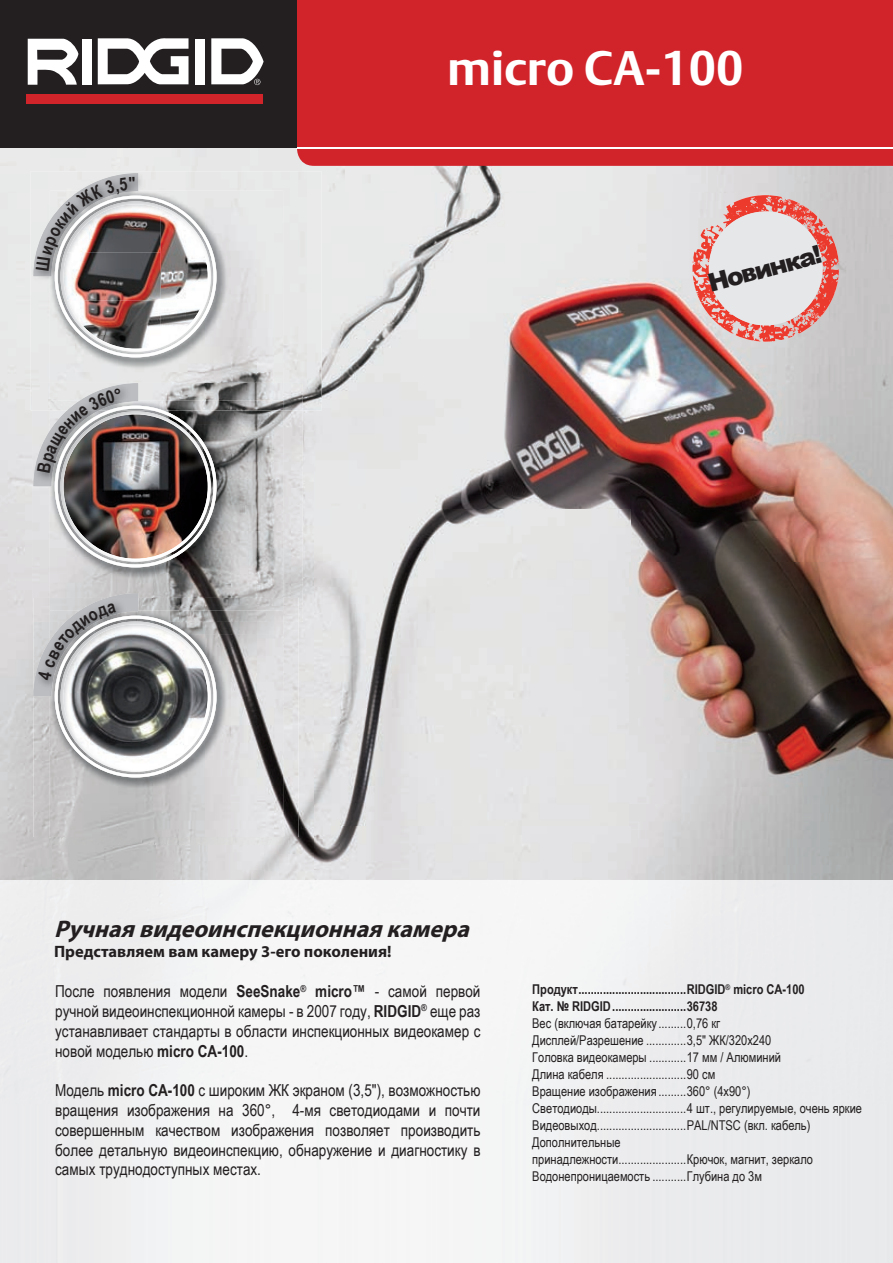
<style>
.page{position:relative;width:893px;height:1263px;background:#fff}
.page>*{position:absolute;margin:0;border:0;box-sizing:border-box;transform-origin:0 0}
.t1{font:700 48px "DTL Argo T";color:#fff}
.t2{font:900 25.2px "Arial";color:#231f20}
.t3{font:italic 700 24px "Myriad Pro";color:#231f20}
.t4{font:16.5px/19.8px "Arial Narrow";color:#231f20;text-align:justify}
.t5{font:700 16.5px "Myriad Pro";color:#231f20}
.t6{font:13.5px/17px "Arial Narrow";color:#231f20}
.t7{font:700 13.5px/17px "Arial Narrow";color:#231f20}
.s1{font-weight:700}
</style>
<div class="page">
<img style="left:0;top:147px;width:893px;height:46px">
<img style="left:315px;top:193px;width:315px;height:687px">
<img style="left:630px;top:193px;width:263px;height:1070px">
<img style="left:263px;top:410px;width:52px;height:470px">
<img style="left:52px;top:844px;width:211px;height:36px">
<div style="left:297px;top:0;width:596px;height:166px;background:#d1232a"></div>
<hr style="left:296px;top:147px;width:597px;height:2px;background:#fff">
<div style="left:0;top:0;width:297px;height:147px;background:#231f20"></div>
<div style="left:82px;top:39px;width:10px;height:45px;background:#fff"></div>
<div style="left:195px;top:39px;width:10px;height:45px;background:#fff"></div>
<div style="left:27px;top:94px;width:236px;height:10px;background:#d1232a"></div>
<svg style="left:28px;top:39px;width:50px;height:46px"></svg>
<svg style="left:98px;top:38px;width:91px;height:46px"></svg>
<svg style="left:211px;top:38px;width:53px;height:47px"></svg>
<img style="left:50px;top:837px;width:233px;height:7px">
<img style="left:706px;top:226px;width:13px;height:14px">
<img style="left:692px;top:229px;width:24px;height:88px">
<svg style="left:715px;top:225px;width:11px;height:7px"></svg>
<svg style="left:786px;top:320px;width:4px;height:4px"></svg>
<img style="left:723px;top:198px;width:53px;height:29px">
<svg style="left:787px;top:332px;width:12px;height:6px"></svg>
<svg style="left:754px;top:338px;width:6px;height:3px"></svg>
<div style="left:709px;top:211px;width:114px;height:114px;background:#e6e7e9;border-radius:50%"></div>
<div style="left:31px;top:171px;width:290px;height:239px;background:#e6e8e8"></div>
<img style="left:50px;top:191px;width:233px;height:192px">
<img style="left:32px;top:383px;width:271px;height:239px">
<img style="left:216px;top:410px;width:67px;height:14px">
<img style="left:216px;top:401px;width:67px;height:9px">
<img style="left:33px;top:598px;width:265px;height:239px">
<img style="left:50px;top:611px;width:233px;height:226px">
<img style="left:776px;top:197px;width:54px;height:37px">
<svg style="left:33px;top:173px;width:183px;height:184px"></svg>
<img style="left:33px;top:383px;width:183px;height:184px">
<svg style="left:33px;top:593px;width:183px;height:184px"></svg>
<h1 class="t1" style="left:447px;top:40px;width:298px">micro CA-100</h1>
<h2 class="t2" style="left:704px;top:266px;width:118px;rotate:-15deg">Новинка!</h2>
<h3 class="t3" style="left:54px;top:913px;width:424px">Ручнаявидеоинспекционнаякамера</h3>
<p class="t5" style="left:54px;top:940px;width:339px">Представляем вам камеру 3-его поколения!</p>
<p class="t4" style="left:55px;top:981px;width:427px">После появления модели <span class="s1">SeeSnake</span><sup>®</sup> <span class="s1">micro™</span> - самой первой ручной видеоинспекционной камеры - в 2007 году, <span class="s1">RIDGID</span><sup>®</sup> еще раз устанавливает стандарты в области инспекционных видеокамер с новой моделью <span class="s1">micro CA-100</span>.</p>
<p class="t4" style="left:55px;top:1080px;width:427px">Модель <span class="s1">micro CA-100</span> с широким ЖК экраном (3,5"), возможностью вращения изображения на 360°, 4-мя светодиодами и почти совершенным качеством изображения позволяет производить более детальную видеоинспекцию, обнаружение и диагностику в самых труднодоступных местах.</p>
<p class="t7" style="left:532px;top:980px;width:274px">Продукт ...................................RIDGID<sup>®</sup> micro CA-100<br>Кат. № RIDGID ........................36738</p>
<p class="t6" style="left:532px;top:1014px;width:331px">Вес (включая батарейку .........0,76 кг<br>Дисплей/Разрешение .............3,5" ЖК/320х240<br>Головка видеокамеры ............17 мм / Алюминий<br>Длина кабеля ..........................90 см<br>Вращение изображения .........360° (4х90°)<br>Светодиоды.............................4 шт., регулируемые, очень яркие Видеовыход .............................PAL/NTSC (вкл. кабель)<br>Дополнительные<br>принадлежности ......................Крючок, магнит, зеркало Водонепроницаемость ...........Глубина до 3м</p>
</div>
